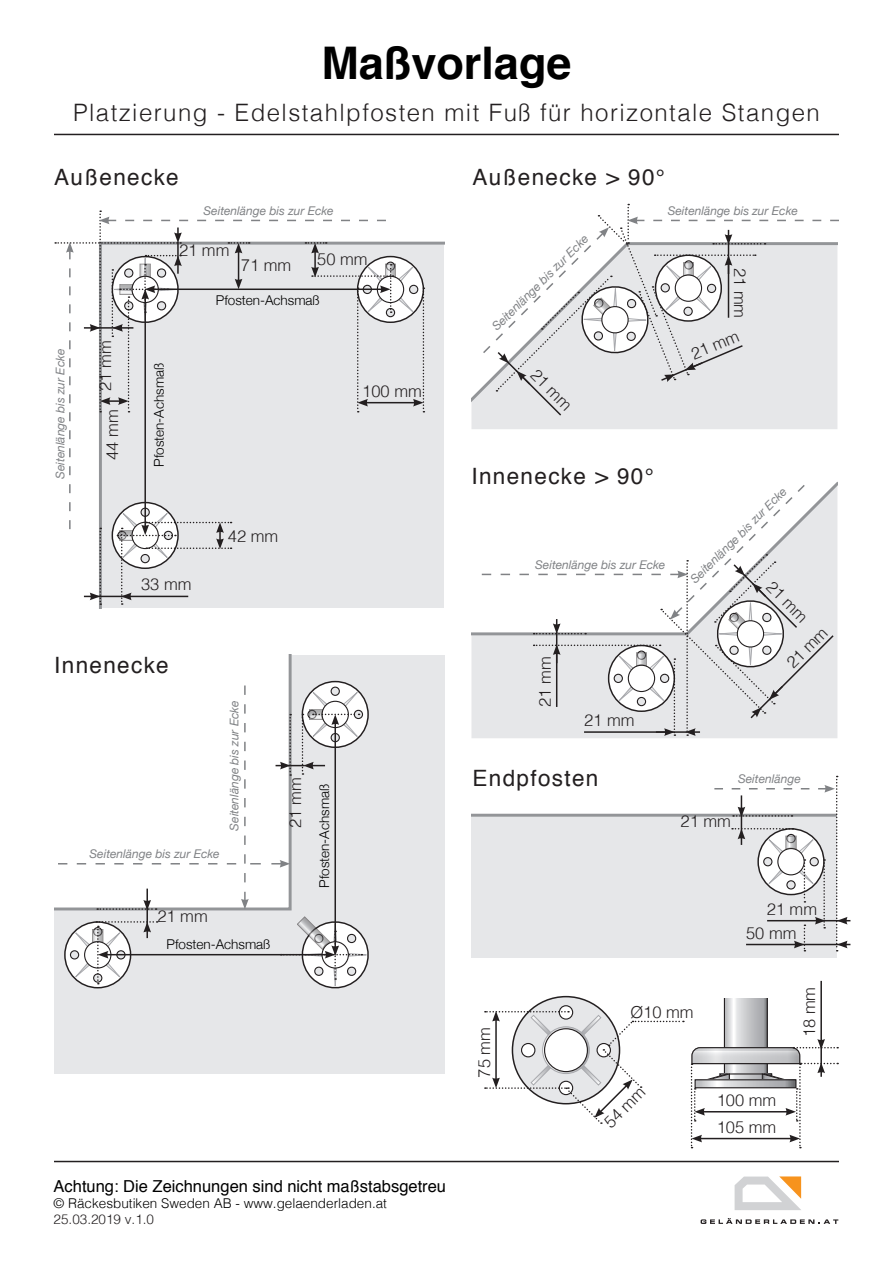
<style>
.page{position:relative;width:893px;height:1263px;background:#fff}
.page>*{position:absolute;margin:0;border:0;box-sizing:border-box;transform-origin:0 0}
.Rubrik_huvud_-_tyska{font:700 45px "Helvetica";color:#000}
.Underrubrik_tyska{font:300 24px "Helvetica";letter-spacing:.06em;color:#231f20}
.Mellanrubrik_-tyska{font:22.5px "Helvetica";letter-spacing:.06em;color:#231f20}
.Mått{font:300 16.5px "Helvetica";color:#231f20}
.Mått-2{font:16.5px "Helvetica";color:#000}
.c_c_text_tyska{font:300 13.5px "Helvetica Neue";color:#000}
.Mått-3{font:300 13.5px "Helvetica";color:#000}
.Mått-4{font:300 13.5px "Helvetica";color:#231f20}
.kursiv_liten_text{font:italic 12px "Helvetica Neue";color:#808285}
</style>
<div class="page">
<div style="left:99px;top:241px;width:345px;height:367px;background:#e6e7e9"></div>
<div style="left:471px;top:422px;width:366px;height:7px;background:#e6e7e9"></div>
<div style="left:471px;top:388px;width:366px;height:34px;background:#e6e7e9"></div>
<div style="left:471px;top:637px;width:366px;height:101px;background:#e6e7e9"></div>
<svg style="left:471px;top:482px;width:366px;height:155px"></svg>
<div style="left:471px;top:815px;width:366px;height:143px;background:#e6e7e9"></div>
<hr style="left:471px;top:814px;width:366px;height:3px;background:#939598">
<div style="left:54px;top:909px;width:390px;height:164px;background:#e6e7e9"></div>
<div style="left:290px;top:655px;width:154px;height:333px;background:#e6e7e9"></div>
<hr style="left:54px;top:1161px;width:785px;height:1px;background:#231f20">
<hr style="left:54px;top:134px;width:785px;height:1px;background:#231f20">
<hr style="left:820px;top:981px;width:2px;height:60px;background:#231f20">
<svg style="left:58px;top:685px;width:311px;height:304px"></svg>
<svg style="left:714px;top:776px;width:136px;height:175px"></svg>
<svg style="left:55px;top:210px;width:369px;height:395px"></svg>
<svg style="left:485px;top:999px;width:353px;height:149px"></svg>
<svg style="left:482px;top:483px;width:353px;height:253px"></svg>
<svg style="left:481px;top:204px;width:358px;height:213px"></svg>
<svg style="left:735px;top:1176px;width:66px;height:34px"></svg>
<svg style="left:701px;top:1218px;width:137px;height:6px"></svg>
<p class="Rubrik_huvud_-_tyska" style="left:321px;top:27px;width:252px">Maßvorlage</p>
<p class="Underrubrik_tyska" style="left:73px;top:92px;width:748px">Platzierung - Edelstahlpfosten mit Fuß für horizontale Stangen</p>
<p class="Mellanrubrik_-tyska" style="left:54px;top:160px;width:126px">Außenecke</p>
<p class="Mellanrubrik_-tyska" style="left:472px;top:160px;width:194px">Außenecke &gt; 90°</p>
<p class="kursiv_liten_text" style="left:52px;top:479px;width:132px;rotate:-90deg">Seitenlänge bis zur Ecke</p>
<p class="Mått" style="left:91px;top:391px;width:52px;rotate:-90deg">21 mm</p>
<p class="Mått" style="left:98px;top:460px;width:52px;rotate:-90deg">44 mm</p>
<p class="c_c_text_tyska" style="left:148px;top:467px;width:106px;rotate:-90deg">Pfosten-Achsmaß</p>
<p class="kursiv_liten_text" style="left:203px;top:202px;width:132px">Seitenlänge bis zur Ecke</p>
<p class="kursiv_liten_text" style="left:668px;top:202px;width:132px">Seitenlänge bis zur Ecke</p>
<p class="kursiv_liten_text" style="left:488px;top:322px;width:132px;rotate:-45deg">Seitenlänge bis zur Ecke</p>
<p class="Mått" style="left:179px;top:236px;width:52px">21 mm</p>
<p class="Mått" style="left:241px;top:251px;width:52px">71 mm</p>
<p class="Mått" style="left:317px;top:246px;width:52px">50 mm</p>
<p class="Mått" style="left:754px;top:268px;width:52px;rotate:90deg">21 mm</p>
<p class="Mått" style="left:686px;top:342px;width:52px;rotate:-23deg">21 mm</p>
<p class="c_c_text_tyska" style="left:216px;top:290px;width:106px">Pfosten-Achsmaß</p>
<p class="Mått" style="left:362px;top:377px;width:61px">100 mm</p>
<p class="Mått" style="left:543px;top:361px;width:52px;rotate:45deg">21 mm</p>
<p class="Mellanrubrik_-tyska" style="left:471px;top:459px;width:184px">Innenecke &gt; 90°</p>
<p class="Mått" style="left:141px;top:570px;width:52px">33 mm</p>
<p class="Mått" style="left:228px;top:522px;width:52px">42 mm</p>
<p class="kursiv_liten_text" style="left:535px;top:556px;width:132px">Seitenlänge bis zur Ecke</p>
<p class="kursiv_liten_text" style="left:686px;top:575px;width:132px;rotate:-45deg">Seitenlänge bis zur Ecke</p>
<p class="Mått" style="left:779px;top:574px;width:52px;rotate:45deg">21 mm</p>
<p class="Mellanrubrik_-tyska" style="left:54px;top:647px;width:116px">Innenecke</p>
<p class="kursiv_liten_text" style="left:90px;top:845px;width:132px">Seitenlänge bis zur Ecke</p>
<p class="kursiv_liten_text" style="left:226px;top:831px;width:132px;rotate:-90deg">Seitenlänge bis zur Ecke</p>
<p class="Mått" style="left:157px;top:901px;width:52px">21 mm</p>
<p class="c_c_text_tyska" style="left:167px;top:933px;width:106px">Pfosten-Achsmaß</p>
<p class="Mått" style="left:281px;top:828px;width:52px;rotate:-90deg">21 mm</p>
<p class="c_c_text_tyska" style="left:313px;top:888px;width:106px;rotate:-90deg">Pfosten-Achsmaß</p>
<p class="Mått-2" style="left:54px;top:1173px;width:394px">Achtung: Die Zeichnungen sind nicht maßstabsgetreu</p>
<p class="Mått-3" style="left:54px;top:1192px;width:335px">© Räckesbutiken Sweden AB - www.gelaenderladen.at</p>
<p class="Mått-4" style="left:54px;top:1208px;width:102px">25.03.2019 v.1.0</p>
<p class="Mått" style="left:531px;top:707px;width:52px;rotate:-90deg">21 mm</p>
<p class="Mått" style="left:584px;top:706px;width:52px">21 mm</p>
<p class="Mellanrubrik_-tyska" style="left:472px;top:761px;width:127px">Endpfosten</p>
<p class="Mått" style="left:779px;top:655px;width:52px;rotate:-45deg">21 mm</p>
<p class="kursiv_liten_text" style="left:738px;top:770px;width:64px">Seitenlänge</p>
<p class="Mått" style="left:681px;top:807px;width:52px">21 mm</p>
<p class="Mått" style="left:470px;top:1077px;width:52px;rotate:-90deg">75 mm</p>
<p class="Mått" style="left:630px;top:998px;width:65px">Ø10 mm</p>
<p class="Mått" style="left:767px;top:895px;width:52px">21 mm</p>
<p class="Mått" style="left:746px;top:919px;width:52px">50 mm</p>
<p class="Mått" style="left:795px;top:1037px;width:52px;rotate:-90deg">18 mm</p>
<p class="Mått" style="left:597px;top:1115px;width:52px;rotate:-45deg">54 mm</p>
<p class="Mått" style="left:717px;top:1086px;width:61px">100 mm</p>
<p class="Mått" style="left:717px;top:1113px;width:61px">105 mm</p>
</div>
